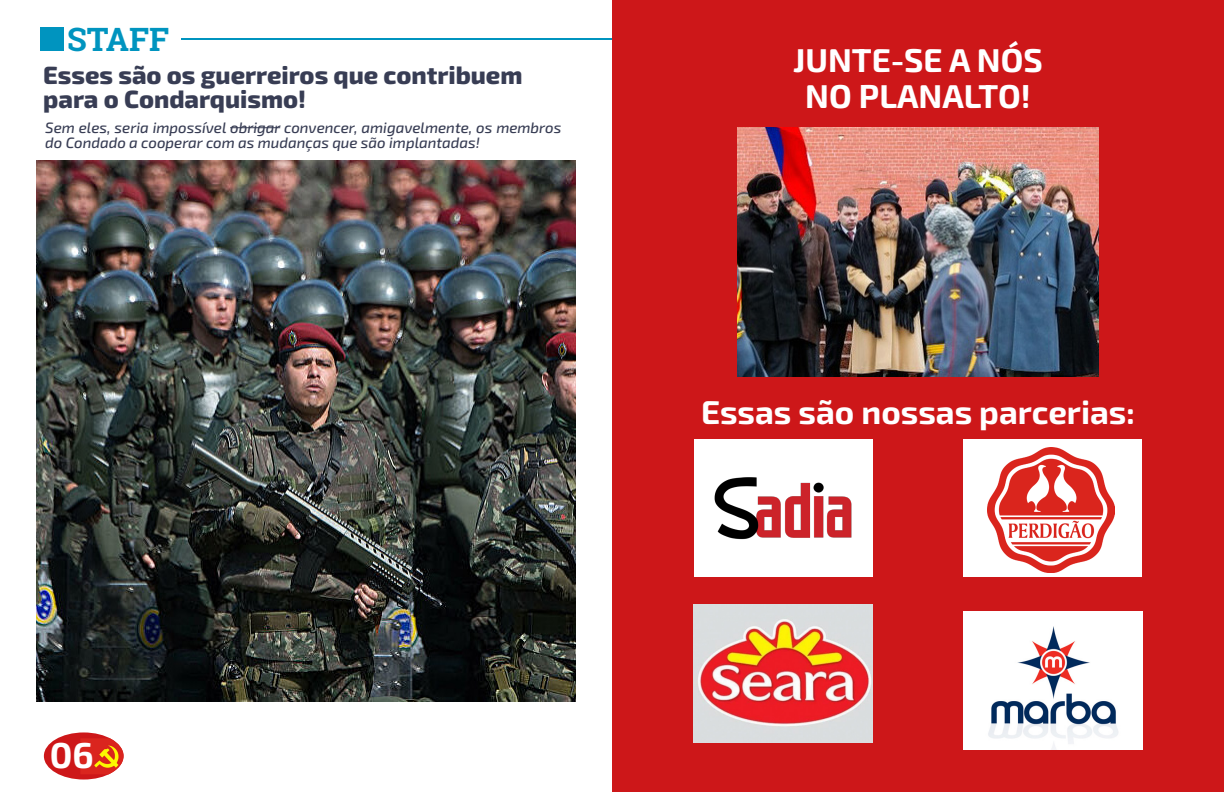
<style>
.page{position:relative;width:1224px;height:792px;background:#fff}
.page>*{position:absolute;margin:0;border:0;box-sizing:border-box;transform-origin:0 0}
.t1{font:700 36px "Exo 2";color:#fff}
.t2{font:700 33px/36px "Exo 2";color:#fff;text-align:center}
.t3{font:700 32.5px "Roboto Slab";color:#0094bf}
.t4{font:800 25px/24px "Exo 2";color:#383d54}
.t5{font:italic 500 15px/15px "Exo 2";color:#383d54}
</style>
<div class="page">
<div style="left:40px;top:27px;width:24px;height:24px;background:#0094bf"></div>
<hr style="left:181px;top:38px;width:431px;height:1px;background:#0094bf">
<hr style="left:230px;top:127px;width:50px;height:1px;background:#383d54">
<div style="left:612px;top:0;width:612px;height:792px;background:#cd1719"></div>
<img style="left:36px;top:161px;width:540px;height:541px">
<img style="left:737px;top:127px;width:362px;height:249px">
<img style="left:694px;top:439px;width:179px;height:138px">
<div style="left:963px;top:439px;width:179px;height:138px;background:#fff"></div>
<img style="left:988px;top:447px;width:126px;height:125px">
<img style="left:694px;top:605px;width:179px;height:138px">
<img style="left:963px;top:611px;width:179px;height:138px">
<div style="left:44px;top:732px;width:80px;height:48px;background:#cd1719;border-radius:50%"></div>
<img style="left:81px;top:738px;width:43px;height:36px">
<h3 class="t3" style="left:67px;top:17px;width:104px">STAFF</h3>
<h3 class="t4" style="left:43px;top:62px;width:481px">Esses são os guerreiros que contribuem para o Condarquismo!</h3>
<p class="t5" style="left:45px;top:119px;width:518px">Sem eles, seria impossível obrigar convencer, amigavelmente, os membros do Condado a cooperar com as mudanças que são implantadas!</p>
<h1 class="t1" style="left:50px;top:731px;width:45px">06</h1>
<h2 class="t2" style="left:793px;top:41px;width:251px">JUNTE-SE A NÓS<br>NO PLANALTO!</h2>
<h2 class="t2" style="left:701px;top:393px;width:435px">Essas são nossas parcerias:</h2>
</div>
